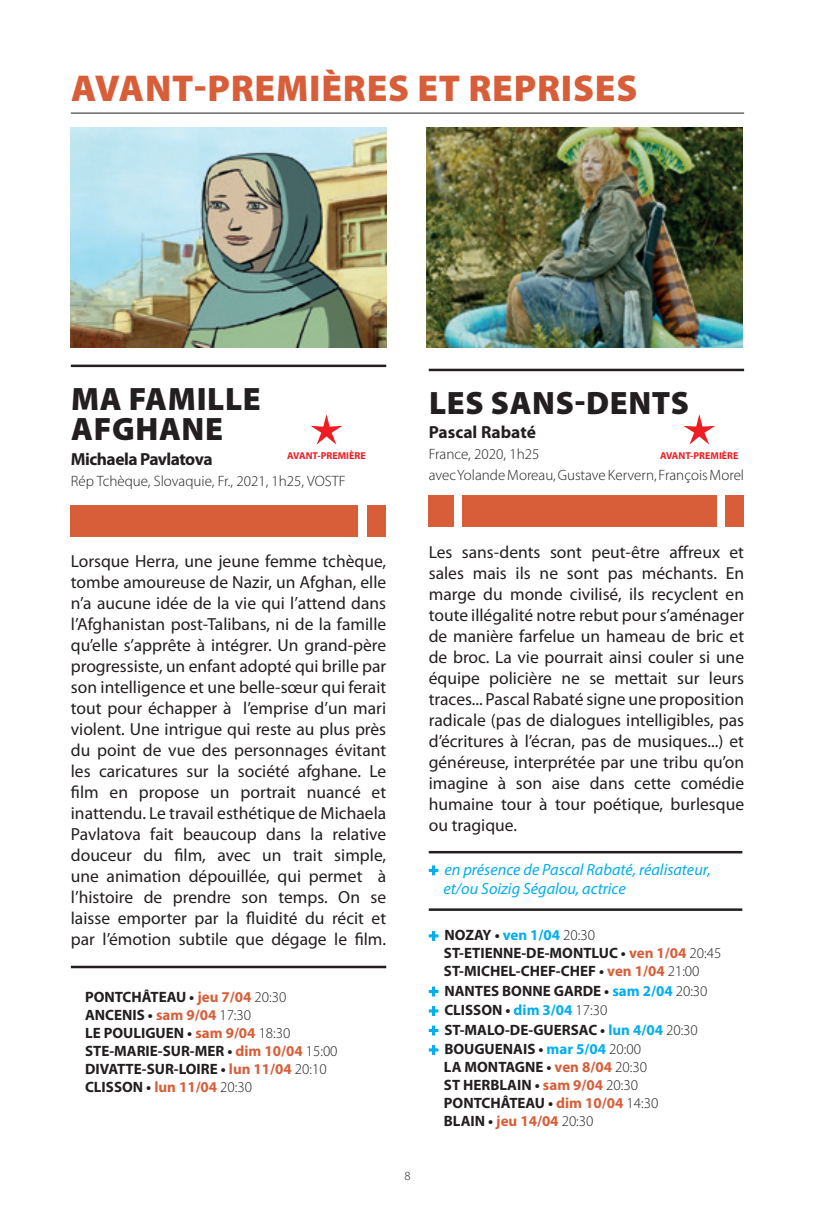
<style>
.page{position:relative;width:815px;height:1205px;background:#fff}
.page>*{position:absolute;margin:0;border:0;box-sizing:border-box;transform-origin:0 0}
.t1{font:900 37.5px "Myriad Pro";letter-spacing:.02em;color:#d85e39}
.TEXTE_FILM{font:900 32.5px/30px "Myriad Pro";letter-spacing:.02em;color:#231f20}
.t2{font:17.5px/21px "Myriad Pro";color:#231f20;text-align:justify}
.TEXTE_FILM-2{font:700 17.5px "Myriad Pro";letter-spacing:-.03em;color:#231f20}
.TEXTE_FILM-3{font:700 17.5px "Myriad Pro";color:#231f20}
.Style_de_paragraphe{font:italic 16.25px/19.5px "Myriad Pro";color:#00aeef}
.t3{font:700 15px "Myriad Pro";color:#231f20}
.t4{font:300 15px "Myriad Pro";color:#231f20}
.t5{font:700 15px "Myriad Pro";color:#00aeef}
.t6{font:700 15px "Myriad Pro";color:#d85e39}
.t7{font:300 12.5px "Myriad Pro";color:#231f20}
.t8{font:700 10px "Myriad Pro";color:#ee1d23}
.s1{color:#d85e39}
.s2{font-weight:300}
.s3{font-weight:900;font-style:normal}
.s4{font-weight:900;font-size:16.25px}
.s5{color:#231f20}
.s6{font-weight:300;color:#231f20}
.s7{font-weight:900;font-size:16.25px;color:#00aeef}
.s8{color:#00aeef}
</style>
<div class="page">
<hr style="left:71px;top:113px;width:673px;height:1px;background:#231f20">
<img style="left:71px;top:128px;width:315px;height:219px">
<hr style="left:71px;top:365px;width:315px;height:2px;background:#231f20">
<hr style="left:71px;top:966px;width:315px;height:2px;background:#231f20">
<div style="left:71px;top:506px;width:287px;height:31px;background:#d85e39"></div>
<div style="left:368px;top:506px;width:18px;height:31px;background:#d85e39"></div>
<img style="left:427px;top:128px;width:315px;height:219px">
<hr style="left:429px;top:369px;width:315px;height:2px;background:#231f20">
<div style="left:429px;top:496px;width:25px;height:31px;background:#d85e39"></div>
<div style="left:726px;top:496px;width:18px;height:31px;background:#d85e39"></div>
<div style="left:463px;top:496px;width:254px;height:31px;background:#d85e39"></div>
<hr style="left:429px;top:851px;width:313px;height:2px;background:#231f20">
<hr style="left:429px;top:908px;width:313px;height:3px;background:#231f20">
<svg style="left:310px;top:414px;width:32px;height:31px"></svg>
<svg style="left:683px;top:414px;width:32px;height:31px"></svg>
<p class="t1" style="left:71px;top:63px;width:568px">AVANT-PREMIÈRES ET REPRISES</p>
<p class="TEXTE_FILM" style="left:71px;top:382px;width:191px">MA FAMILLE<br>AFGHANE</p>
<p class="TEXTE_FILM-2" style="left:71px;top:447px;width:143px">Michaela Pavlatova</p>
<p class="t4" style="left:71px;top:472px;width:276px">Rép Tchèque, Slovaquie, Fr., 2021, 1h25, VOSTF</p>
<p class="TEXTE_FILM" style="left:429px;top:386px;width:261px">LES SANS-DENTS</p>
<p class="TEXTE_FILM-3" style="left:429px;top:421px;width:109px">Pascal Rabaté</p>
<p class="t4" style="left:429px;top:445px;width:112px">France, 2020, 1h25</p>
<p class="t4" style="left:429px;top:466px;width:317px">avec Yolande Moreau, Gustave Kervern, François Morel</p>
<p class="t8" style="left:287px;top:449px;width:80px">AVANT-PREMIÈRE</p>
<p class="t8" style="left:660px;top:449px;width:80px">AVANT-PREMIÈRE</p>
<p class="t2" style="left:71px;top:550px;width:317px">Lorsque Herra, une jeune femme tchèque, tombe amoureuse de Nazir, un Afghan, elle n’a aucune idée de la vie qui l’attend dans l’Afghanistan post-Talibans, ni de la famille qu’elle s’apprête à intégrer. Un grand-père progressiste, un enfant adopté qui brille par son intelligence et une belle-sœur qui ferait tout pour échapper à l’emprise d’un mari violent. Une intrigue qui reste au plus près du point de vue des personnages évitant les caricatures sur la société afghane. Le film en propose un portrait nuancé et inattendu. Le travail esthétique de Michaela Pavlatova fait beaucoup dans la relative douceur du film, avec un trait simple, une animation dépouillée, qui permet à l’histoire de prendre son temps. On se laisse emporter par la fluidité du récit et par l’émotion subtile que dégage le film.</p>
<p class="t3" style="left:85px;top:987px;width:203px">PONTCHÂTEAU • <span class="s1">jeu 7/04</span> <span class="s2">20:30</span></p>
<p class="t3" style="left:85px;top:1005px;width:168px">ANCENIS • <span class="s1">sam 9/04</span> <span class="s2">17:30</span></p>
<p class="t3" style="left:85px;top:1023px;width:207px">LE POULIGUEN • <span class="s1">sam 9/04</span> <span class="s2">18:30</span></p>
<p class="t3" style="left:85px;top:1041px;width:254px">STE-MARIE-SUR-MER • <span class="s1">dim 10/04</span> <span class="s2">15:00</span></p>
<p class="t3" style="left:85px;top:1059px;width:243px">DIVATTE-SUR-LOIRE • <span class="s1">lun 11/04</span> <span class="s2">20:10</span></p>
<p class="t3" style="left:85px;top:1077px;width:169px">CLISSON • <span class="s1">lun 11/04</span> <span class="s2">20:30</span></p>
<p class="t7" style="left:404px;top:1168px;width:8px">8</p>
<p class="t2" style="left:429px;top:541px;width:317px">Les sans-dents sont peut-être affreux et sales mais ils ne sont pas méchants. En marge du monde civilisé, ils recyclent en toute illégalité notre rebut pour s’aménager de manière farfelue un hameau de bric et de broc. La vie pourrait ainsi couler si une équipe policière ne se mettait sur leurs traces... Pascal Rabaté signe une proposition radicale (pas de dialogues intelligibles, pas d’écritures à l’écran, pas de musiques...) et généreuse, interprétée par une tribu qu’on imagine à son aise dans cette comédie humaine tour à tour poétique, burlesque ou tragique.</p>
<p class="Style_de_paragraphe" style="left:444px;top:859px;width:269px;text-indent:-15px"><span class="s3">+</span> en présence de Pascal Rabaté, réalisateur, et/ou Soizig Ségalou, actrice</p>
<p class="t5" style="left:429px;top:925px;width:168px"><span class="s4">+</span> <span class="s5">NOZAY •</span> ven 1/04 <span class="s6">20:30</span></p>
<p class="t3" style="left:444px;top:943px;width:279px">ST-ETIENNE-DE-MONTLUC • <span class="s1">ven 1/04</span> <span class="s2">20:45</span></p>
<p class="t3" style="left:444px;top:961px;width:257px">ST-MICHEL-CHEF-CHEF • <span class="s1">ven 1/04</span> <span class="s2">21:00</span></p>
<p class="t3" style="left:429px;top:981px;width:280px"><span class="s7">+</span> NANTES BONNE GARDE • <span class="s8">sam 2/04</span> <span class="s2">20:30</span></p>
<p class="t3" style="left:429px;top:1000px;width:180px"><span class="s7">+</span> CLISSON • <span class="s8">dim 3/04</span> <span class="s2">17:30</span></p>
<p class="t3" style="left:429px;top:1020px;width:271px"><span class="s7">+</span> ST-MALO-DE-GUERSAC • <span class="s8">lun 4/04</span> <span class="s2">20:30</span></p>
<p class="t3" style="left:429px;top:1039px;width:214px"><span class="s7">+</span> BOUGUENAIS • <span class="s8">mar 5/04</span> <span class="s2">20:00</span></p>
<p class="t3" style="left:444px;top:1057px;width:205px">LA MONTAGNE • <span class="s1">ven 8/04</span> <span class="s2">20:30</span></p>
<p class="t3" style="left:444px;top:1075px;width:196px">ST HERBLAIN • <span class="s1">sam 9/04</span> <span class="s2">20:30</span></p>
<p class="t3" style="left:444px;top:1093px;width:216px">PONTCHÂTEAU • <span class="s1">dim 10/04</span> <span class="s2">14:30</span></p>
<p class="t6" style="left:444px;top:1111px;width:151px"><span class="s5">BLAIN •</span> jeu 14/04 <span class="s6">20:30</span></p>
</div>
